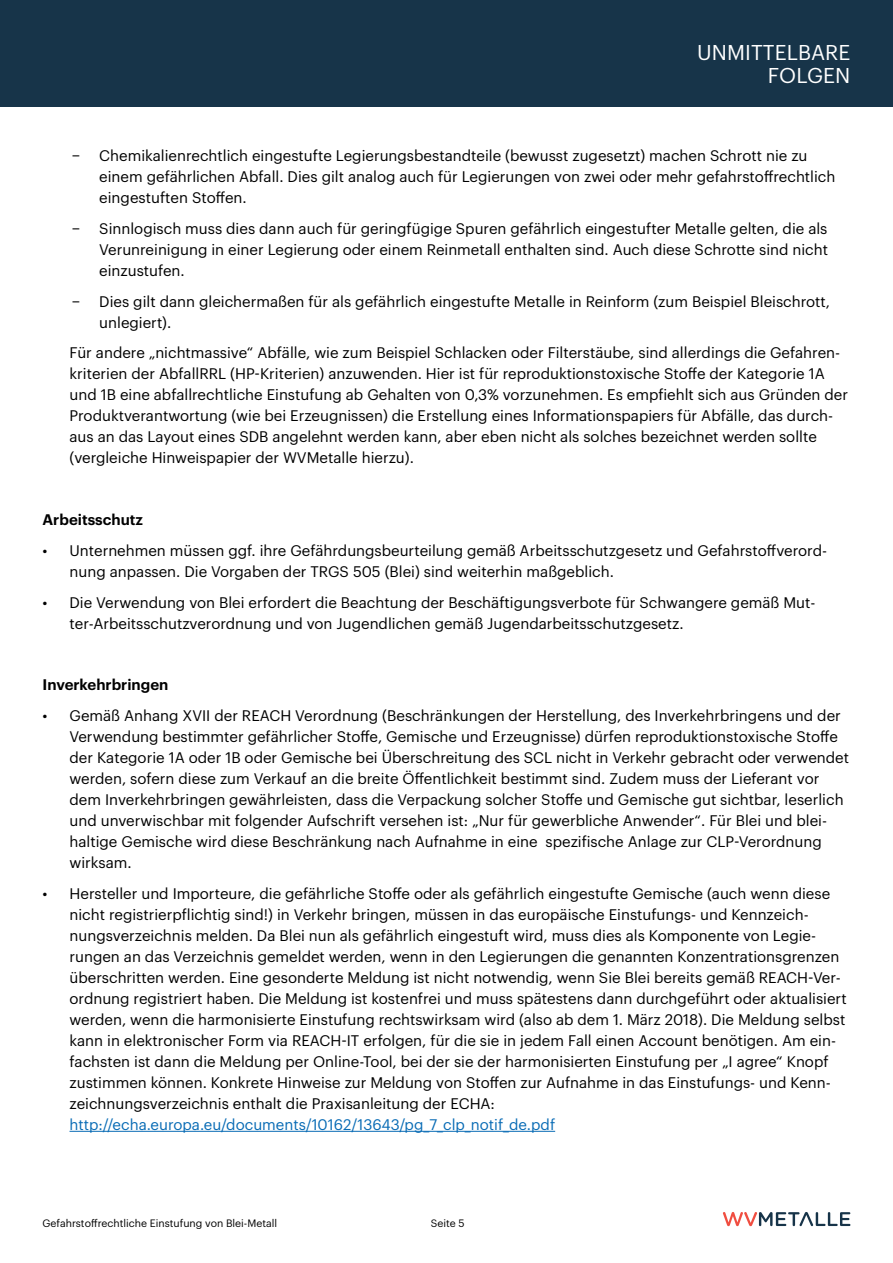
<style>
.page{position:relative;width:893px;height:1263px;background:#fff}
.page>*{position:absolute;margin:0;border:0;box-sizing:border-box;transform-origin:0 0}
.t1{font:21px/23.1px "Graphik";letter-spacing:.005em;color:#fff;text-align:right}
.t2{font:15px/21px "Graphik";color:#000}
.t3{font:15px "Graphik";color:#086bb5}
.t4{font:600 15px "Graphik";color:#000}
.t5{font:10.5px "Graphik";color:#000}
</style>
<div class="page">
<div style="left:0;top:0;width:893px;height:106px;background:#173449"></div>
<svg style="left:723px;top:1212px;width:127px;height:14px"></svg>
<hr style="left:70px;top:1131px;width:485px;height:1px;background:#086bb5">
<h1 class="t1" style="left:697px;top:39px;width:155px">UNMITTELBARE<br>FOLGEN</h1>
<p class="t2" style="left:72px;top:144px;width:9px">−</p>
<p class="t2" style="left:99px;top:144px;width:738px">Chemikalienrechtlich eingestufte Legierungsbestandteile (bewusst zugesetzt) machen Schrott nie zu einem gefährlichen Abfall. Dies gilt analog auch für Legierungen von zwei oder mehr gefahrstoffrechtlich eingestuften Stoffen.</p>
<p class="t2" style="left:72px;top:217px;width:9px">−</p>
<p class="t2" style="left:99px;top:217px;width:730px;text-align:justify">Sinnlogisch muss dies dann auch für geringfügige Spuren gefährlich eingestufter Metalle gelten, die als Verunreinigung in einer Legierung oder einem Reinmetall enthalten sind. Auch diese Schrotte sind nicht einzustufen.</p>
<p class="t2" style="left:72px;top:289px;width:9px">−</p>
<p class="t2" style="left:99px;top:289px;width:732px">Dies gilt dann gleichermaßen für als gefährlich eingestufte Metalle in Reinform (zum Beispiel Bleischrott, unlegiert).</p>
<p class="t2" style="left:70px;top:341px;width:780px">Für andere „nichtmassive“ Abfälle, wie zum Beispiel Schlacken oder Filterstäube, sind allerdings die Gefahren&shy;kriterien der AbfallRRL (HP-Kriterien) anzuwenden. Hier ist für reproduktionstoxische Stoffe der Kategorie 1A und 1B eine abfallrechtliche Einstufung ab Gehalten von 0,3% vorzunehmen. Es empfiehlt sich aus Gründen der Produktverantwortung (wie bei Erzeugnissen) die Erstellung eines Informationspapiers für Abfälle, das durch&shy;aus an das Layout eines SDB angelehnt werden kann, aber eben nicht als solches bezeichnet werden sollte (vergleiche Hinweispapier der WVMetalle hierzu).</p>
<p class="t4" style="left:43px;top:508px;width:102px">Arbeitsschutz</p>
<p class="t2" style="left:70px;top:539px;width:759px;text-indent:-27px">• Unternehmen müssen ggf. ihre Gefährdungsbeurteilung gemäß Arbeitsschutzgesetz und Gefahrstoffverord&shy;nung anpassen. Die Vorgaben der TRGS 505 (Blei) sind weiterhin maßgeblich.</p>
<p class="t2" style="left:70px;top:590px;width:747px;text-indent:-27px">• Die Verwendung von Blei erfordert die Beachtung der Beschäftigungsverbote für Schwangere gemäß Mut&shy;ter-Arbeitsschutzverordnung und von Jugendlichen gemäß Jugendarbeitsschutzgesetz.</p>
<p class="t4" style="left:43px;top:673px;width:127px">Inverkehrbringen</p>
<p class="t2" style="left:70px;top:704px;width:781px;text-indent:-27px">• Gemäß Anhang XVII der REACH Verordnung (Beschränkungen der Herstellung, des Inverkehrbringens und der Verwendung bestimmter gefährlicher Stoffe, Gemische und Erzeugnisse) dürfen reproduktionstoxische Stoffe der Kategorie 1A oder 1B oder Gemische bei Überschreitung des SCL nicht in Verkehr gebracht oder verwendet werden, sofern diese zum Verkauf an die breite Öffentlichkeit bestimmt sind. Zudem muss der Lieferant vor dem Inverkehrbringen gewährleisten, dass die Verpackung solcher Stoffe und Gemische gut sichtbar, leserlich und unverwischbar mit folgender Aufschrift versehen ist: „Nur für gewerbliche Anwender“. Für Blei und blei&shy;haltige Gemische wird diese Beschränkung nach Aufnahme in eine spezifische Anlage zur CLP-Verordnung wirksam.</p>
<p class="t2" style="left:70px;top:881px;width:779px;text-indent:-27px">• Hersteller und Importeure, die gefährliche Stoffe oder als gefährlich eingestufte Gemische (auch wenn diese nicht registrierpflichtig sind!) in Verkehr bringen, müssen in das europäische Einstufungs- und Kennzeich&shy;nungsverzeichnis melden. Da Blei nun als gefährlich eingestuft wird, muss dies als Komponente von Legie&shy;rungen an das Verzeichnis gemeldet werden, wenn in den Legierungen die genannten Konzentrationsgrenzen überschritten werden. Eine gesonderte Meldung ist nicht notwendig, wenn Sie Blei bereits gemäß REACH-Ver&shy;ordnung registriert haben. Die Meldung ist kostenfrei und muss spätestens dann durchgeführt oder aktualisiert werden, wenn die harmonisierte Einstufung rechtswirksam wird (also ab dem 1. März 2018). Die Meldung selbst kann in elektronischer Form via REACH-IT erfolgen, für die sie in jedem Fall einen Account benötigen. Am ein&shy;fachsten ist dann die Meldung per Online-Tool, bei der sie der harmonisierten Einstufung per „I agree“ Knopf zustimmen können. Konkrete Hinweise zur Meldung von Stoffen zur Aufnahme in das Einstufungs- und Kenn&shy;zeichnungsverzeichnis enthalt die Praxisanleitung der ECHA:</p>
<p class="t3" style="left:70px;top:1113px;width:487px">http://echa.europa.eu/documents/10162/13643/pg_7_clp_notif_de.pdf</p>
<p class="t5" style="left:43px;top:1215px;width:236px">Gefahrstoffrechtliche Einstufung von Blei-Metall</p>
<p class="t5" style="left:431px;top:1215px;width:35px">Seite 5</p>
</div>
